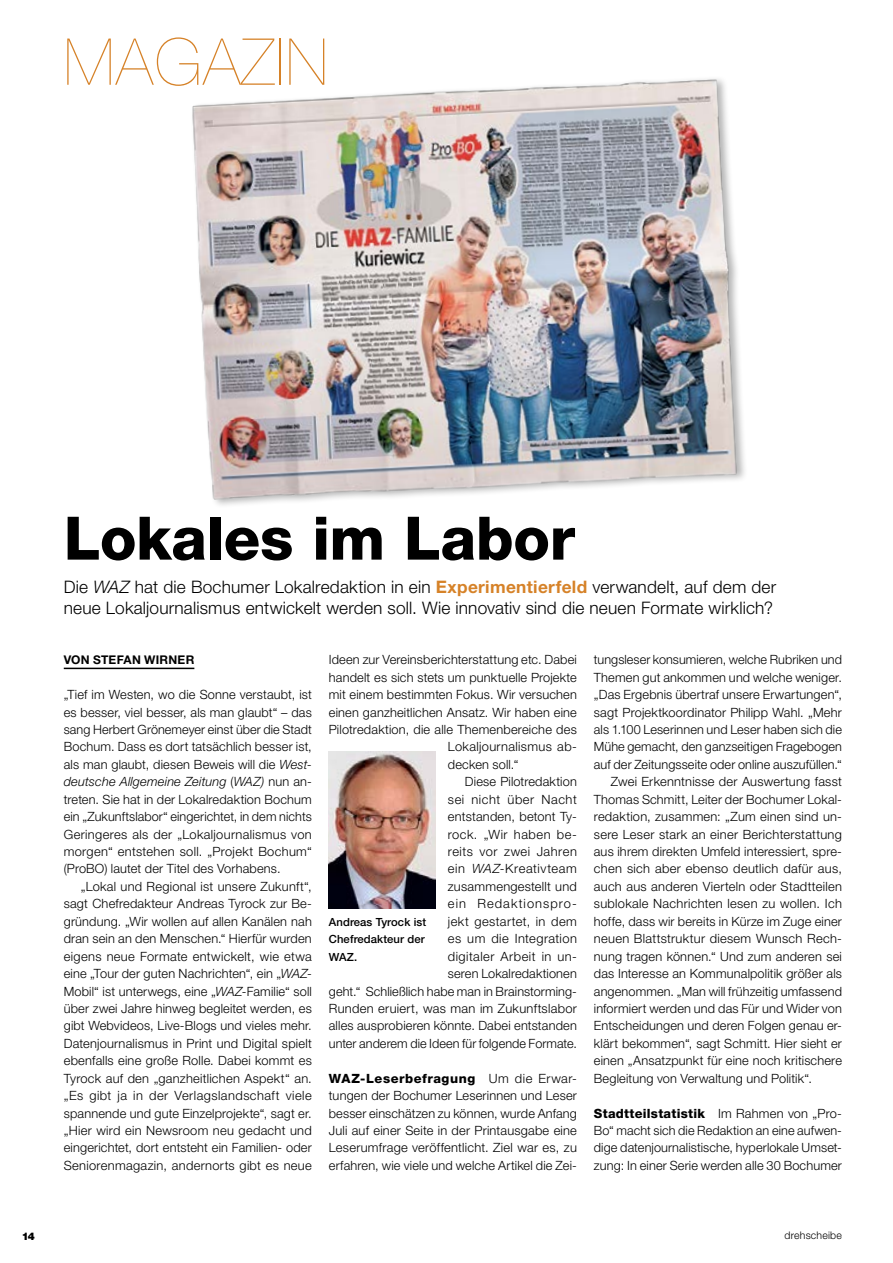
<style>
.page{position:relative;width:893px;height:1263px;background:#fff}
.page>*{position:absolute;margin:0;border:0;box-sizing:border-box;transform-origin:0 0}
.t1{font:200 64.8px "Helvetica Neue LT Std";letter-spacing:.025em;color:#d68228}
.t2{font:800 60px "Helvetica Neue LT Std";letter-spacing:-.005em;color:#000}
.t3{font:300 17.25px/21px "Helvetica Neue LT Std";letter-spacing:.01em;color:#000}
.t4{font:300 12.75px/17.4px "Helvetica Neue LT Std";letter-spacing:.015em;color:#000;text-align:justify}
.t5{font:300 12.75px "Helvetica Neue LT Std";letter-spacing:.035em;color:#000}
.t6{font:300 12.75px "Helvetica Neue LT Std";letter-spacing:.045em;color:#000}
.t7{font:300 12.75px "Helvetica Neue LT Std";letter-spacing:.04em;color:#000}
.t8{font:300 12.75px "Helvetica Neue LT Std";letter-spacing:.08em;color:#000}
.t9{font:700 12px "Helvetica Neue LT Std";letter-spacing:.02em;color:#000}
.t10{font:500 11.25px/17.4px "Helvetica Neue LT Std";letter-spacing:.01em;color:#000}
.t11{font:300 10.5px "Helvetica Neue LT Std";letter-spacing:.02em;color:#000}
.t12{font:900 10.5px "Helvetica Neue LT Std";color:#000}
.s1{font-style:italic}
.s2{font-weight:700;color:#d68228}
.s3{font-weight:800}
</style>
<div class="page">
<hr style="left:64px;top:668px;width:130px;height:1px;background:#000">
<img style="left:329px;top:752px;width:106px;height:157px">
<img style="left:192px;top:79px;width:553px;height:426px">
<h1 class="t1" style="left:64px;top:24px;width:265px">MAGAZIN</h1>
<h2 class="t2" style="left:64px;top:502px;width:513px">Lokales im Labor</h2>
<h3 class="t3" style="left:64px;top:576px;width:714px">Die <span class="s1">WAZ</span> hat die Bochumer Lokalredaktion in ein <span class="s2">Experimentierfeld</span> verwandelt, auf dem der neue Lokaljournalismus entwickelt werden soll. Wie innovativ sind die neuen Formate wirklich?</h3>
<p class="t9" style="left:64px;top:652px;width:132px">VON STEFAN WIRNER</p>
<p class="t4" style="left:64px;top:686px;width:250px">„Tief im Westen, wo die Sonne verstaubt, ist es besser, viel besser, als man glaubt“ – das sang Herbert Grönemeyer einst über die Stadt Bochum. Dass es dort tatsächlich besser ist, als man glaubt, diesen Beweis will die <span class="s1">West&shy;deutsche Allgemeine Zeitung</span> (<span class="s1">WAZ)</span> nun an&shy;treten. Sie hat in der Lokalredaktion Bochum ein „Zukunftslabor“ eingerichtet, in dem nichts Geringeres als der „Lokaljournalismus von morgen“ entstehen soll. „Projekt Bochum“ (ProBO) lautet der Titel des Vorhabens.</p>
<p class="t4" style="left:64px;top:877px;width:250px;text-indent:17px">„Lokal und Regional ist unsere Zukunft“, sagt Chefredakteur Andreas Tyrock zur Be&shy;gründung. „Wir wollen auf allen Kanälen nah dran sein an den Menschen.“ Hierfür wurden eigens neue Formate entwickelt, wie etwa eine „Tour der guten Nachrichten“, ein „<span class="s1">WAZ</span>-Mobil“ ist unterwegs, eine „<span class="s1">WAZ</span>-Familie“ soll über zwei Jahre hinweg begleitet werden, es gibt Webvideos, Live-Blogs und vieles mehr.<br>Datenjournalismus in Print und Digital spielt ebenfalls eine große Rolle. Dabei kommt es Tyrock auf den „ganzheitlichen Aspekt“ an. „Es gibt ja in der Verlagslandschaft viele spannende und gute Einzelprojekte“, sagt er. „Hier wird ein Newsroom neu gedacht und eingerichtet, dort entsteht ein Familien- oder Seniorenmagazin, andernorts gibt es neue</p>
<p class="t4" style="left:329px;top:651px;width:250px">Ideen zur Vereinsberichterstattung etc. Dabei</p>
<p class="t4" style="left:329px;top:668px;width:250px">handelt es sich stets um punktuelle Projekte</p>
<p class="t4" style="left:329px;top:686px;width:250px">mit einem bestimmten Fokus. Wir versuchen</p>
<p class="t4" style="left:329px;top:703px;width:250px">einen ganzheitlichen Ansatz. Wir haben eine</p>
<p class="t4" style="left:329px;top:720px;width:250px">Pilotredaktion, die alle Themenbereiche des</p>
<p class="t4" style="left:448px;top:738px;width:130px">Lokaljournalismus ab-</p>
<p class="t4" style="left:448px;top:755px;width:72px">decken soll.“</p>
<p class="t4" style="left:465px;top:773px;width:113px">Diese Pilotredaktion</p>
<p class="t6" style="left:448px;top:791px;width:130px">sei nicht über Nacht</p>
<p class="t4" style="left:448px;top:808px;width:130px">entstanden, betont Ty-</p>
<p class="t7" style="left:448px;top:826px;width:130px">rock. „Wir haben be-</p>
<p class="t7" style="left:448px;top:844px;width:131px">reits vor zwei Jahren</p>
<p class="t6" style="left:448px;top:861px;width:130px">ein <span class="s1">WAZ</span>-Kreativteam</p>
<p class="t4" style="left:448px;top:877px;width:130px">zusammengestellt und</p>
<p class="t8" style="left:448px;top:896px;width:130px">ein Redaktionspro-</p>
<p class="t4" style="left:448px;top:912px;width:130px">jekt gestartet, in dem</p>
<p class="t5" style="left:448px;top:931px;width:131px">es um die Integration</p>
<p class="t5" style="left:448px;top:948px;width:130px">digitaler Arbeit in un-</p>
<p class="t4" style="left:448px;top:964px;width:130px">seren Lokalredaktionen</p>
<p class="t4" style="left:329px;top:982px;width:249px">geht.“ Schließlich habe man in Brainstorming-</p>
<p class="t4" style="left:329px;top:999px;width:250px">Runden eruiert, was man im Zukunftslabor</p>
<p class="t4" style="left:329px;top:1017px;width:250px">alles ausprobieren könnte. Dabei entstanden</p>
<p class="t4" style="left:329px;top:1034px;width:250px">unter anderem die Ideen für folgende Formate.</p>
<p class="t4" style="left:329px;top:1069px;width:250px"><span class="s3">WAZ-Leserbefragung</span> Um die Erwar&shy;tungen der Bochumer Leserinnen und Leser besser einschätzen zu können, wurde Anfang Juli auf einer Seite in der Printausgabe eine Leserumfrage veröffentlicht. Ziel war es, zu erfahren, wie viele und welche Artikel die Zei-</p>
<p class="t10" style="left:329px;top:913px;width:99px">Andreas Tyrock ist<br>Chefredakteur der<br>WAZ.</p>
<p class="t4" style="left:594px;top:651px;width:250px">tungsleser konsumieren, welche Rubriken und</p>
<p class="t4" style="left:594px;top:668px;width:250px">Themen gut ankommen und welche weniger.</p>
<p class="t4" style="left:594px;top:686px;width:250px">„Das Ergebnis übertraf unsere Erwartungen“,</p>
<p class="t4" style="left:594px;top:703px;width:250px">sagt Projektkoordinator Philipp Wahl. „Mehr</p>
<p class="t4" style="left:594px;top:720px;width:250px">als 1.100 Leserinnen und Leser haben sich die</p>
<p class="t4" style="left:594px;top:738px;width:250px">Mühe gemacht, den ganzseitigen Fragebogen</p>
<p class="t4" style="left:594px;top:755px;width:250px">auf der Zeitungsseite oder online auszufüllen.“</p>
<p class="t4" style="left:611px;top:773px;width:233px">Zwei Erkenntnisse der Auswertung fasst</p>
<p class="t4" style="left:594px;top:790px;width:250px">Thomas Schmitt, Leiter der Bochumer Lokal-</p>
<p class="t4" style="left:594px;top:808px;width:250px">redaktion, zusammen: „Zum einen sind un-</p>
<p class="t4" style="left:594px;top:825px;width:250px">sere Leser stark an einer Berichterstattung</p>
<p class="t4" style="left:594px;top:842px;width:250px">aus ihrem direkten Umfeld interessiert, spre-</p>
<p class="t4" style="left:594px;top:860px;width:250px">chen sich aber ebenso deutlich dafür aus,</p>
<p class="t4" style="left:594px;top:877px;width:250px">auch aus anderen Vierteln oder Stadtteilen</p>
<p class="t4" style="left:594px;top:895px;width:250px">sublokale Nachrichten lesen zu wollen. Ich</p>
<p class="t4" style="left:594px;top:912px;width:250px">hoffe, dass wir bereits in Kürze im Zuge einer</p>
<p class="t4" style="left:594px;top:930px;width:250px">neuen Blattstruktur diesem Wunsch Rech-</p>
<p class="t4" style="left:594px;top:947px;width:250px">nung tragen können.“ Und zum anderen sei</p>
<p class="t4" style="left:594px;top:964px;width:250px">das Interesse an Kommunalpolitik größer als</p>
<p class="t4" style="left:594px;top:982px;width:250px">angenommen. „Man will frühzeitig umfassend</p>
<p class="t4" style="left:594px;top:999px;width:250px">informiert werden und das Für und Wider von</p>
<p class="t4" style="left:594px;top:1017px;width:250px">Entscheidungen und deren Folgen genau er-</p>
<p class="t4" style="left:594px;top:1034px;width:250px">klärt bekommen“, sagt Schmitt. Hier sieht er</p>
<p class="t4" style="left:594px;top:1052px;width:250px">einen „Ansatzpunkt für eine noch kritischere</p>
<p class="t4" style="left:594px;top:1069px;width:219px">Begleitung von Verwaltung und Politik“.</p>
<p class="t4" style="left:594px;top:1104px;width:250px"><span class="s3">Stadtteilstatistik</span> Im Rahmen von „Pro-Bo“ macht sich die Redaktion an eine aufwen&shy;dige datenjournalistische, hyperlokale Umset&shy;zung: In einer Serie werden alle 30 Bochumer</p>
<p class="t12" style="left:21px;top:1230px;width:15px">14</p>
<p class="t11" style="left:784px;top:1229px;width:59px">drehscheibe</p>
</div>
